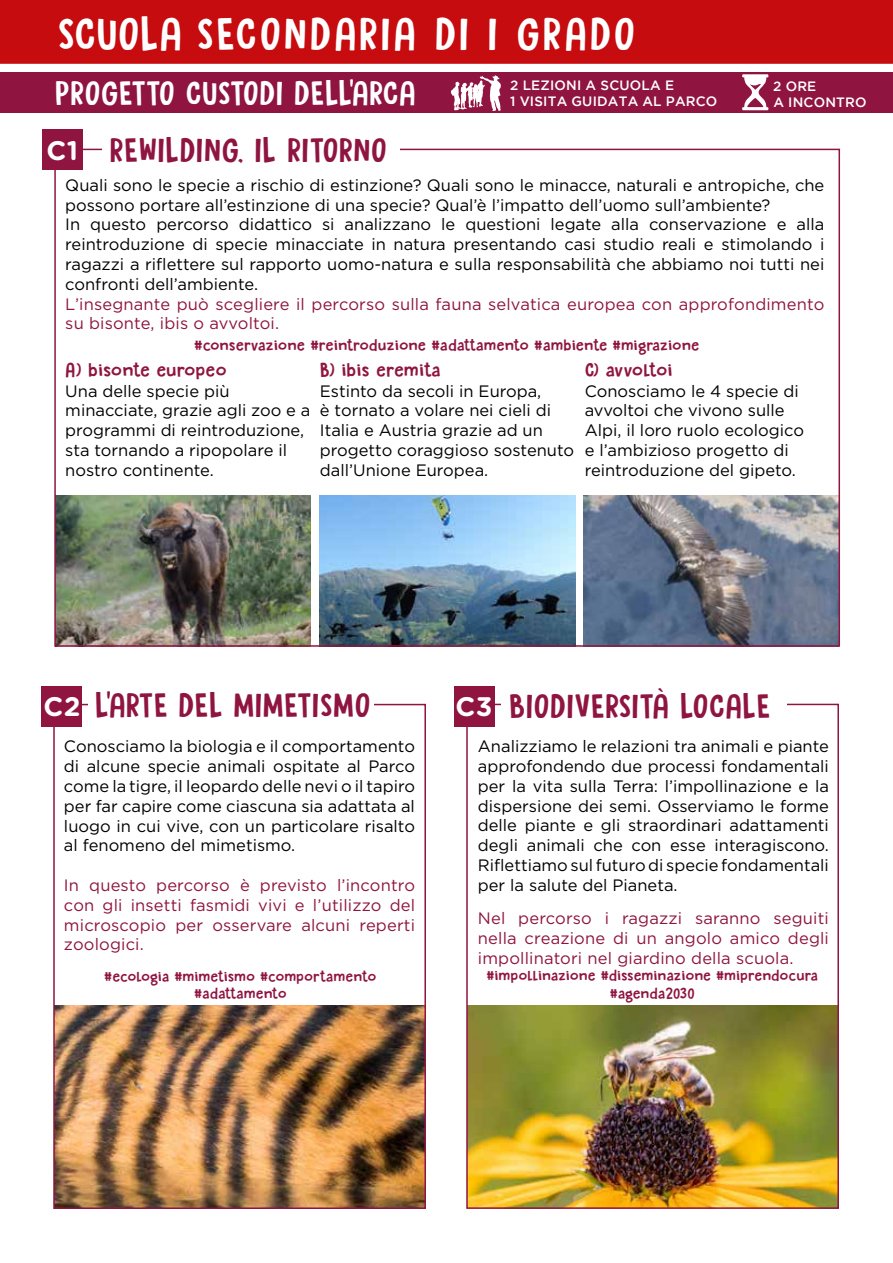
<style>
.page{position:relative;width:893px;height:1263px;background:#fff}
.page>*{position:absolute;margin:0;border:0;box-sizing:border-box;transform-origin:0 0}
.t1{font:40.5px "DK Sugary Pancake";letter-spacing:.05em;color:#fff}
.t2{font:30px "DK Sugary Pancake";color:#8f1540}
.t3{font:30px "DK Sugary Pancake";color:#fff}
.t4{font:700 26.85px "Gotham Rounded";color:#fff}
.t5{font:18px "DK Sugary Pancake";color:#8f1540}
.t6{font:18px "DK Sugary Pancake";letter-spacing:-.065em;color:#8f1540}
.t7{font:16.5px/19.8px "Gotham";color:#000}
.t8{font:16.5px/19.8px "Gotham";letter-spacing:.01em;color:#8f1540;text-align:justify}
.t9{font:15px "DK Sugary Pancake";color:#8f1540}
.t10{font:14.25px/17.1px "DK Sugary Pancake";color:#901441;text-align:center}
.t11{font:500 13.5px/16.2px "Gotham";letter-spacing:.015em;color:#fff}
.s1{font-family:"Gotham Rounded";font-weight:700;font-size:26.85px;color:#fff}
.s2{font-family:"Showcard Gothic"}
</style>
<div class="page">
<img style="left:584px;top:495px;width:253px;height:149px">
<img style="left:320px;top:495px;width:255px;height:149px">
<img style="left:57px;top:495px;width:253px;height:149px">
<img style="left:56px;top:1006px;width:367px;height:200px">
<img style="left:469px;top:1006px;width:367px;height:200px">
<div style="left:53px;top:704px;width:373px;height:505px;border:2px solid #8f1540"></div>
<div style="left:466px;top:704px;width:373px;height:505px;border:2px solid #8f1540"></div>
<div style="left:0;top:72px;width:893px;height:41px;background:#8f1540"></div>
<svg style="left:451px;top:75px;width:50px;height:36px"></svg>
<svg style="left:742px;top:74px;width:27px;height:36px"></svg>
<div style="left:89px;top:686px;width:285px;height:40px;background:#fff"></div>
<div style="left:41px;top:686px;width:41px;height:40px;background:#8f1540"></div>
<div style="left:501px;top:686px;width:286px;height:40px;background:#fff"></div>
<div style="left:454px;top:686px;width:41px;height:40px;background:#8f1540"></div>
<div style="left:0;top:0;width:893px;height:64px;background:#c70c0f"></div>
<div style="left:42px;top:130px;width:41px;height:40px;background:#8f1540"></div>
<h1 class="t1" style="left:57px;top:8px;width:580px">SCUOLA SECONDARIA DI I GRADO</h1>
<h2 class="t3" style="left:41px;top:12px;width:190px">VISITE GUIDATE</h2>
<h2 class="t3" style="left:55px;top:73px;width:363px">PROGETTO CUSTODI DELL’ARCA</h2>
<h2 class="t2" style="left:46px;top:131px;width:342px"><span class="s1">C1</span> REWILDING, IL RITORNO</h2>
<p class="t11" style="left:510px;top:77px;width:209px">2 LEZIONI A SCUOLA E<br>1 VISITA GUIDATA AL PARCO</p>
<p class="t11" style="left:773px;top:77px;width:45px">2 ORE</p>
<p class="t11" style="left:773px;top:94px;width:95px">A INCONTRO</p>
<p class="t7" style="left:65px;top:175px;width:761px">Quali sono le specie a rischio di estinzione? Quali sono le minacce, naturali e antropiche, che possono portare all’estinzione di una specie? Qual’è l’impatto dell’uomo sull’ambiente?<br>In questo percorso didattico si analizzano le questioni legate alla conservazione e alla reintroduzione di specie minacciate in natura presentando casi studio reali e stimolando i ragazzi a riflettere sul rapporto uomo-natura e sulla responsabilità che abbiamo noi tutti nei confronti dell’ambiente.</p>
<p class="t8" style="left:65px;top:294px;width:760px">L’insegnante può scegliere il percorso sulla fauna selvatica europea con approfondimento su bisonte, ibis o avvoltoi.</p>
<p class="t9" style="left:194px;top:335px;width:507px"><span class="s2">#</span>conservazione <span class="s2">#</span>reintroduzione <span class="s2">#</span>adattamento <span class="s2">#</span>ambiente <span class="s2">#</span>migrazione</p>
<p class="t5" style="left:65px;top:358px;width:163px">A) bisonte europeo</p>
<p class="t7" style="left:65px;top:381px;width:246px">Una delle specie più minacciate, grazie agli zoo e a programmi di reintroduzione, sta tornando a ripopolare il nostro continente.</p>
<p class="t5" style="left:320px;top:358px;width:123px">B) ibis eremita</p>
<p class="t7" style="left:320px;top:381px;width:256px">Estinto da secoli in Europa,<br>è tornato a volare nei cieli di<br>Italia e Austria grazie ad un progetto coraggioso sostenuto dall’Unione Europea.</p>
<p class="t6" style="left:585px;top:358px;width:89px">C) avvoltoi</p>
<p class="t7" style="left:585px;top:381px;width:221px">Conosciamo le 4 specie di avvoltoi che vivono sulle<br>Alpi, il loro ruolo ecologico e l’ambizioso progetto di reintroduzione del gipeto.</p>
<h2 class="t2" style="left:95px;top:686px;width:277px">L’ARTE DEL MIMETISMO</h2>
<h3 class="t4" style="left:43px;top:687px;width:39px">C2</h3>
<p class="t7" style="left:64px;top:736px;width:353px;text-align:justify">Conosciamo la biologia e il comportamento di alcune specie animali ospitate al Parco come la tigre, il leopardo delle nevi o il tapiro per far capire come ciascuna sia adattata al luogo in cui vive, con un particolare risalto al fenomeno del mimetismo.</p>
<p class="t8" style="left:64px;top:875px;width:353px">In questo percorso è previsto l’incontro con gli insetti fasmidi vivi e l’utilizzo del microscopio per osservare alcuni reperti zoologici.</p>
<p class="t10" style="left:104px;top:967px;width:274px"><span class="s2">#</span>ecologia <span class="s2">#</span>mimetismo <span class="s2">#</span>comportamento <span class="s2">#</span>adattamento</p>
<h2 class="t2" style="left:455px;top:687px;width:317px"><span class="s1">C3</span> BIODIVERSITÀ LOCALE</h2>
<p class="t7" style="left:478px;top:736px;width:353px;text-align:justify">Analizziamo le relazioni tra animali e piante approfondendo due processi fondamentali per la vita sulla Terra: l’impollinazione e la dispersione dei semi. Osserviamo le forme delle piante e gli straordinari adattamenti degli animali che con esse interagiscono.<br>Riflettiamo sul futuro di specie fondamentali per la salute del Pianeta.</p>
<p class="t8" style="left:478px;top:908px;width:353px">Nel percorso i ragazzi saranno seguiti nella creazione di un angolo amico degli impollinatori nel giardino della scuola.</p>
<p class="t10" style="left:486px;top:967px;width:333px"><span class="s2">#</span>impollinazione <span class="s2">#</span>disseminazione <span class="s2">#</span>miprendocura <span class="s2">#</span>agenda2030</p>
</div>
